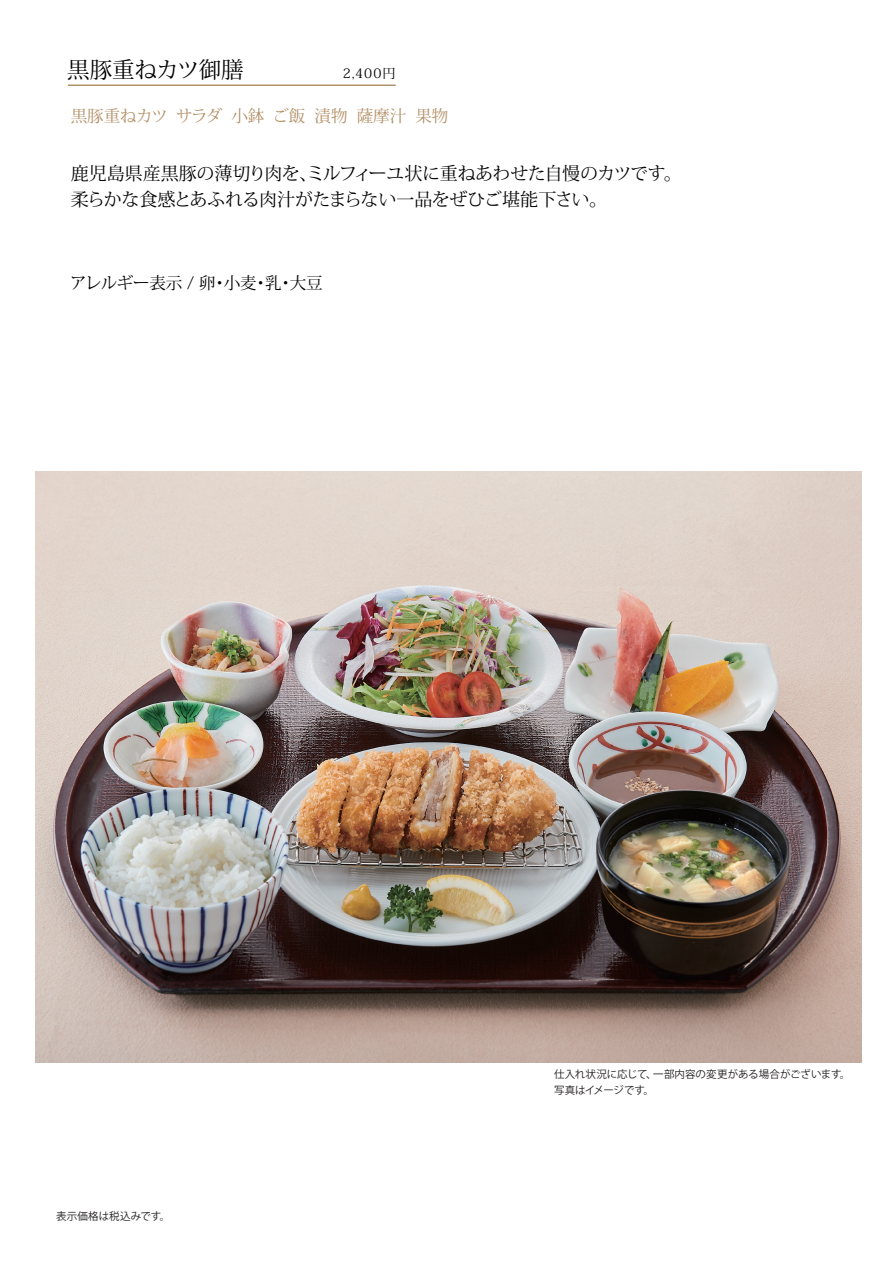
<style>
.page{position:relative;width:893px;height:1263px;background:#fff}
.page>*{position:absolute;margin:0;border:0;box-sizing:border-box;transform-origin:0 0}
.t1{font:22.5px "Koz Min Pr 6 N";color:#000}
.t2{font:18px/25.5px "Koz Min Pr 6 N";letter-spacing:-.03em;color:#000}
.t3{font:16.5px "Koz Min Pr 6 N";color:#b28f66}
.t4{font:16.5px "Koz Min Pr 6 N";letter-spacing:-.01em;color:#000}
.t5{font:10.5px/16.5px "Koz Go Pr 6 N";color:#231f20}
.s1{font-family:"Koz Go Pr 6 N"}
.s2{font-size:13.2px}
</style>
<div class="page">
<img style="left:36px;top:471px;width:825px;height:591px">
<hr style="left:68px;top:85px;width:328px;height:1px;background:#8b5d24">
<p class="t1" style="left:67px;top:57px;width:330px">黒豚重ねカツ御膳 <span class="s1">　　 　</span><span class="s2">2,400円</span></p>
<p class="t3" style="left:71px;top:107px;width:379px">黒豚重ねカツ サラダ 小鉢 ご飯 漬物 薩摩汁 果物</p>
<p class="t2" style="left:71px;top:161px;width:613px">鹿児島県産黒豚の薄切り肉を、ミルフィーユ状に重ねあわせた自慢のカツです。柔らかな食感とあふれる肉汁がたまらない一品をぜひご堪能下さい。</p>
<p class="t4" style="left:70px;top:273px;width:254px">アレルギー表示 / 卵・小麦・乳・大豆</p>
<p class="t5" style="left:56px;top:1208px;width:116px">表示価格は税込みです。</p>
<p class="t5" style="left:554px;top:1066px;width:298px">仕入れ状況に応じて、一部内容の変更がある場合がございます。写真はイメージです。</p>
</div>
